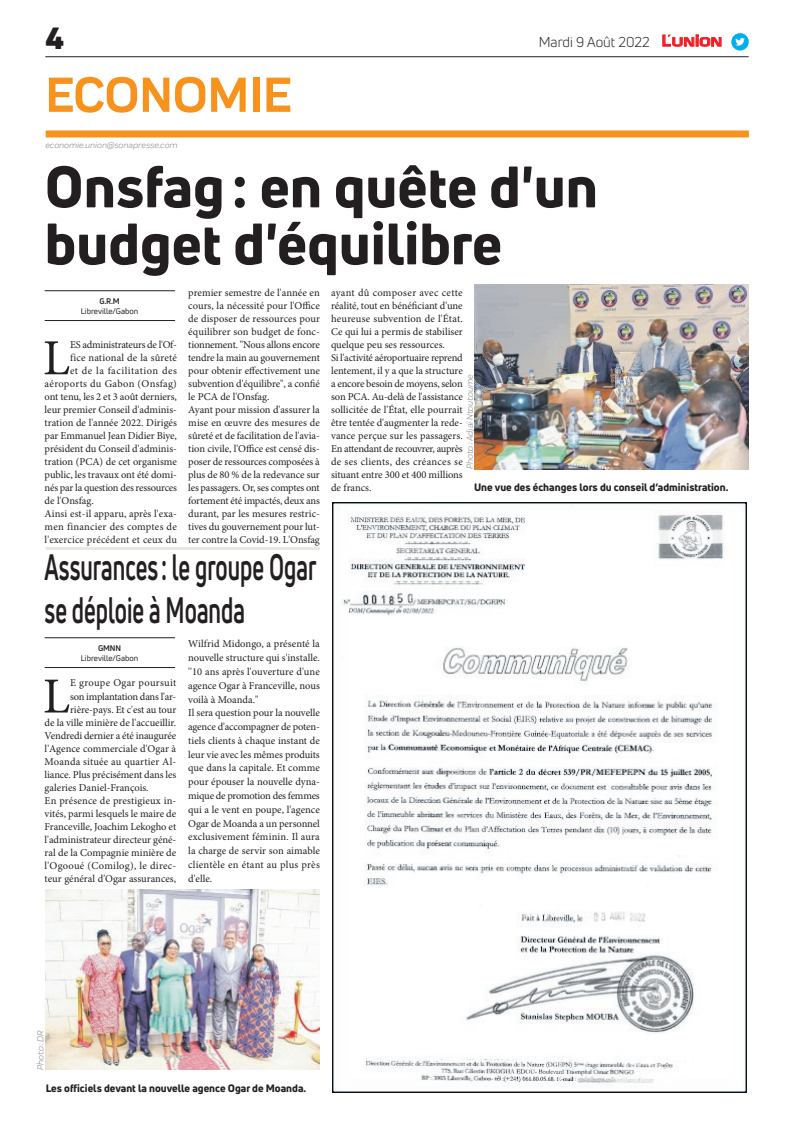
<style>
.page{position:relative;width:794px;height:1129px;background:#fff}
.page>*{position:absolute;margin:0;border:0;box-sizing:border-box;transform-origin:0 0}
.t1{font:800 57px/57px "Uni Neue";color:#231f20}
.t2{font:700 51px "Praktika";color:#f7931d}
.t3{font:50.5px "Minion Pro";color:#231f20}
.t4{font:700 36px/43.2px "Uni Neue";color:#231f20;scale:.62 1}
.t5{font:900 30px "Uni Neue";color:#231f20}
.t6{font:14px "Uni Neue";color:#231f20}
.t7{font:10.5px/13px "Minion Pro";letter-spacing:-.005em;color:#231f20}
.t8{font:10.5px "Minion Pro";letter-spacing:.015em;color:#231f20}
.t9{font:800 10.5px "Uni Neue";color:#231f20}
.t10{font:10.5px "Minion Pro";letter-spacing:.025em;color:#231f20}
.t11{font:10.5px "Minion Pro";letter-spacing:.03em;color:#231f20}
.t12{font:10.5px "Minion Pro";letter-spacing:-.025em;color:#231f20}
.t13{font:10.5px "Minion Pro";letter-spacing:.05em;color:#231f20}
.t14{font:italic 9px "Praktika";color:#818386}
.t15{font:8px "Uni Neue";color:#231f20}
.t16{font:700 8px "Uni Neue";color:#231f20}
.s1{font-family:"Eurostile";font-weight:600;font-size:14.9px;color:#ee1d23}
.s2{font-family:"Eurostile";font-weight:600;font-size:11.4px;color:#ee1d23}
</style>
<div class="page">
<div style="left:46px;top:130px;width:703px;height:7px;background:#f7931d"></div>
<hr style="left:45px;top:56px;width:703px;height:1px;background:#231f20">
<svg style="left:662px;top:34px;width:60px;height:13px"></svg>
<div style="left:731px;top:33px;width:17px;height:18px;background:#00aeef;border-radius:50%"></div>
<svg style="left:735px;top:38px;width:10px;height:8px"></svg>
<img style="left:333px;top:502px;width:414px;height:589px">
<hr style="left:45px;top:320px;width:130px;height:1px;background:#231f20">
<hr style="left:45px;top:290px;width:130px;height:1px;background:#231f20">
<hr style="left:45px;top:667px;width:130px;height:1px;background:#231f20">
<hr style="left:45px;top:637px;width:130px;height:1px;background:#231f20">
<img style="left:46px;top:889px;width:274px;height:180px">
<img style="left:474px;top:284px;width:274px;height:185px">
<hr style="left:46px;top:547px;width:274px;height:3px;background:#e7e8e2">
<h3 class="t5" style="left:45px;top:17px;width:20px">4</h3>
<h2 class="t2" style="left:45px;top:54px;width:248px">ECONOMIE</h2>
<p class="t14" style="left:45px;top:139px;width:134px">economie.union@sonapresse.com</p>
<h3 class="t6" style="left:539px;top:33px;width:185px">Mardi 9 Août 2022 <span class="s1">L</span><span class="s2">UNION</span></h3>
<h1 class="t1" style="left:45px;top:157px;width:555px">Onsfag: en quête d'un budget d'équilibre</h1>
<p class="t16" style="left:99px;top:296px;width:22px">G.R.M</p>
<p class="t15" style="left:81px;top:306px;width:59px">Libreville/Gabon</p>
<p class="t7" style="left:188px;top:286px;width:133px">premier semestre de l'année en cours, la nécessité pour l'Office de disposer de ressources pour équilibrer son budget de fonc&shy;tionnement. "Nous allons encore tendre la main au gouvernement pour obtenir effectivement une subvention d'équilibre", a confié le PCA de l'Onsfag.<br>Ayant pour mission d'assurer la mise en œuvre des mesures de sûreté et de facilitation de l'avia&shy;tion civile, l'Office est censé dis&shy;poser de ressources composées à plus de 80 % de la redevance sur les passagers. Or, ses comptes ont fortement été impactés, deux ans durant, par les mesures restric&shy;tives du gouvernement pour lut&shy;ter contre la Covid-19. L'Onsfag</p>
<p class="t7" style="left:331px;top:286px;width:133px">ayant dû composer avec cette réalité, tout en bénéficiant d'une heureuse subvention de l'État.<br>Ce qui lui a permis de stabiliser quelque peu ses ressources.<br>Si l'activité aéroportuaire reprend lentement, il y a que la structure a encore besoin de moyens, selon son PCA. Au-delà de l'assistance sollicitée de l'État, elle pourrait être tentée d'augmenter la rede&shy;vance perçue sur les passagers.<br>En attendant de recouvrer, auprès de ses clients, des créances se situant entre 300 et 400 millions de francs.</p>
<h3 class="t3" style="left:43px;top:324px;width:29px">L</h3>
<p class="t7" style="left:70px;top:338px;width:108px">ES administrateurs de l'Of-</p>
<p class="t8" style="left:70px;top:351px;width:108px">fice national de la sûreté</p>
<p class="t13" style="left:70px;top:364px;width:108px">et de la facilitation des</p>
<p class="t11" style="left:45px;top:377px;width:134px">aéroports du Gabon (Onsfag)</p>
<p class="t7" style="left:45px;top:390px;width:134px">ont tenu, les 2 et 3 août derniers,</p>
<p class="t7" style="left:45px;top:403px;width:134px">leur premier Conseil d'adminis-</p>
<p class="t7" style="left:45px;top:416px;width:134px">tration de l'année 2022. Dirigés</p>
<p class="t7" style="left:45px;top:429px;width:134px">par Emmanuel Jean Didier Biye,</p>
<p class="t7" style="left:45px;top:442px;width:134px">président du Conseil d'adminis-</p>
<p class="t7" style="left:45px;top:455px;width:134px">tration (PCA) de cet organisme</p>
<p class="t7" style="left:45px;top:468px;width:134px">public, les travaux ont été domi-</p>
<p class="t7" style="left:45px;top:481px;width:134px">nés par la question des ressources</p>
<p class="t7" style="left:45px;top:494px;width:51px">de l'Onsfag.</p>
<p class="t7" style="left:45px;top:507px;width:134px">Ainsi est-il apparu, après l'exa-</p>
<p class="t10" style="left:45px;top:520px;width:134px">men financier des comptes de</p>
<p class="t8" style="left:45px;top:533px;width:134px">l'exercice précédent et ceux du</p>
<p class="t14" style="left:463px;top:469px;width:97px;rotate:-90deg">Photo : Adjaï Ntoutoume</p>
<p class="t9" style="left:474px;top:480px;width:256px">Une vue des échanges lors du conseil d’administration.</p>
<h3 class="t4" style="left:45px;top:544px;width:440px">Assurances : le groupe Ogar se déploie à Moanda</h3>
<p class="t16" style="left:98px;top:642px;width:24px">GMNN</p>
<p class="t15" style="left:81px;top:653px;width:59px">Libreville/Gabon</p>
<p class="t7" style="left:188px;top:637px;width:133px;line-height:13.8px">Wilfrid Midongo, a présenté la nouvelle structure qui s'installe. ''10 ans après l'ouverture d'une agence Ogar à Franceville, nous voilà à Moanda.''<br>Il sera question pour la nouvelle agence d'accompagner de poten&shy;tiels clients à chaque instant de leur vie avec les mêmes produits que dans la capitale. Et comme pour épouser la nouvelle dyna&shy;mique de promotion des femmes qui a le vent en poupe, l'agence<br>Ogar de Moanda a un personnel exclusivement féminin. Il aura la charge de servir son aimable clientèle en étant au plus près d'elle.</p>
<h3 class="t3" style="left:43px;top:662px;width:29px">L</h3>
<p class="t10" style="left:70px;top:676px;width:108px">E groupe Ogar poursuit</p>
<p class="t12" style="left:70px;top:689px;width:108px">son implantation dans l'ar-</p>
<p class="t7" style="left:70px;top:702px;width:108px">rière-pays. Et c'est au tour</p>
<p class="t7" style="left:45px;top:715px;width:133px">de la ville minière de l'accueillir.</p>
<p class="t7" style="left:45px;top:728px;width:133px">Vendredi dernier a été inaugurée</p>
<p class="t7" style="left:45px;top:741px;width:133px">l'Agence commerciale d'Ogar à</p>
<p class="t8" style="left:45px;top:754px;width:133px">Moanda située au quartier Al-</p>
<p class="t7" style="left:45px;top:767px;width:133px">liance. Plus précisément dans les</p>
<p class="t7" style="left:45px;top:780px;width:106px">galeries Daniel-François.</p>
<p class="t8" style="left:45px;top:793px;width:133px">En présence de prestigieux in-</p>
<p class="t7" style="left:45px;top:806px;width:133px">vités, parmi lesquels le maire de</p>
<p class="t7" style="left:45px;top:819px;width:133px">Franceville, Joachim Lekogho et</p>
<p class="t7" style="left:45px;top:832px;width:133px">l'administrateur directeur géné-</p>
<p class="t7" style="left:45px;top:845px;width:133px">ral de la Compagnie minière de</p>
<p class="t10" style="left:45px;top:858px;width:133px">l'Ogooué (Comilog), le direc-</p>
<p class="t7" style="left:45px;top:871px;width:133px">teur général d'Ogar assurances,</p>
<p class="t14" style="left:34px;top:1069px;width:41px;rotate:-90deg">Photo : DR</p>
<p class="t9" style="left:46px;top:1080px;width:262px">Les officiels devant la nouvelle agence Ogar de Moanda.</p>
</div>
